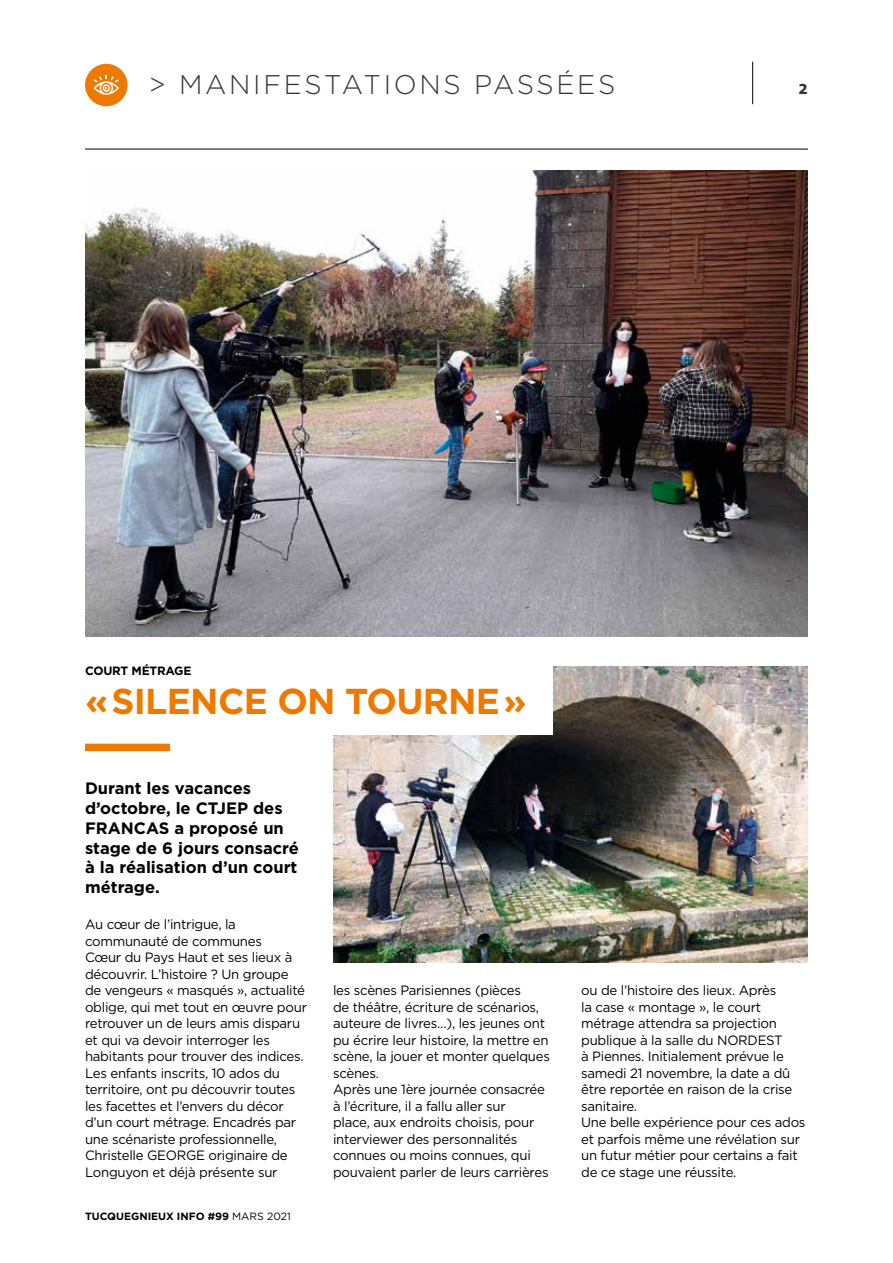
<style>
.page{position:relative;width:893px;height:1263px;background:#fff}
.page>*{position:absolute;margin:0;border:0;box-sizing:border-box;transform-origin:0 0}
.t1{font:700 36px "Gotham";letter-spacing:-.02em;color:#ee7900}
.t2{font:300 27px "Gotham";letter-spacing:.1em;color:#373437}
.t3{font:700 19.5px "The Sans";color:#373437}
.t4{font:700 16.5px/19.8px "Gotham";color:#000}
.t5{font:13.5px/16.5px "Gotham";letter-spacing:-.02em;color:#000}
.t6{font:700 12px "Gotham";letter-spacing:-.02em;color:#000}
.t7{font:700 10.5px "Gotham";color:#000}
.s1{font-weight:400}
</style>
<div class="page">
<hr style="left:85px;top:149px;width:723px;height:1px;background:#000">
<hr style="left:752px;top:62px;width:1px;height:42px;background:#000">
<div style="left:85px;top:64px;width:43px;height:42px;background:#ee7900;border-radius:50%"></div>
<svg style="left:94px;top:75px;width:25px;height:20px"></svg>
<img style="left:85px;top:170px;width:723px;height:466px">
<div style="left:85px;top:744px;width:85px;height:7px;background:#ee7900"></div>
<img style="left:333px;top:667px;width:475px;height:296px">
<div style="left:85px;top:665px;width:468px;height:70px;background:#fff"></div>
<h2 class="t2" style="left:149px;top:67px;width:468px">&gt; MANIFESTATIONS PASSÉES</h2>
<h3 class="t3" style="left:798px;top:71px;width:11px">2</h3>
<p class="t6" style="left:85px;top:663px;width:108px">COURT MÉTRAGE</p>
<h1 class="t1" style="left:85px;top:677px;width:443px">« SILENCE ON TOURNE »</h1>
<p class="t4" style="left:85px;top:778px;width:216px">Durant les vacances d’octobre, le CTJEP des<br>FRANCAS a proposé un stage de 6 jours consacré à la réalisation d’un court métrage.</p>
<p class="t5" style="left:85px;top:916px;width:223px">Au cœur de l’intrigue, la communauté de communes<br>Cœur du Pays Haut et ses lieux à découvrir. L’histoire ? Un groupe de vengeurs « masqués », actualité oblige, qui met tout en œuvre pour retrouver un de leurs amis disparu et qui va devoir interroger les habitants pour trouver des indices.<br>Les enfants inscrits, 10 ados du territoire, ont pu découvrir toutes les facettes et l’envers du décor d’un court métrage. Encadrés par une scénariste professionnelle,<br>Christelle GEORGE originaire de<br>Longuyon et déjà présente sur</p>
<p class="t7" style="left:85px;top:1210px;width:207px">TUCQUEGNIEUX INFO #99 <span class="s1">MARS 2021</span></p>
<p class="t5" style="left:333px;top:982px;width:218px">les scènes Parisiennes (pièces<br>de théâtre, écriture de scénarios, auteure de livres…), les jeunes ont pu écrire leur histoire, la mettre en scène, la jouer et monter quelques scènes.<br>Après une 1ère journée consacrée à l’écriture, il a fallu aller sur<br>place, aux endroits choisis, pour interviewer des personnalités connues ou moins connues, qui pouvaient parler de leurs carrières</p>
<p class="t5" style="left:581px;top:982px;width:226px">ou de l’histoire des lieux. Après<br>la case « montage », le court métrage attendra sa projection publique à la salle du NORDEST<br>à Piennes. Initialement prévue le samedi 21 novembre, la date a dû être reportée en raison de la crise sanitaire.<br>Une belle expérience pour ces ados et parfois même une révélation sur un futur métier pour certains a fait de ce stage une réussite.</p>
</div>
